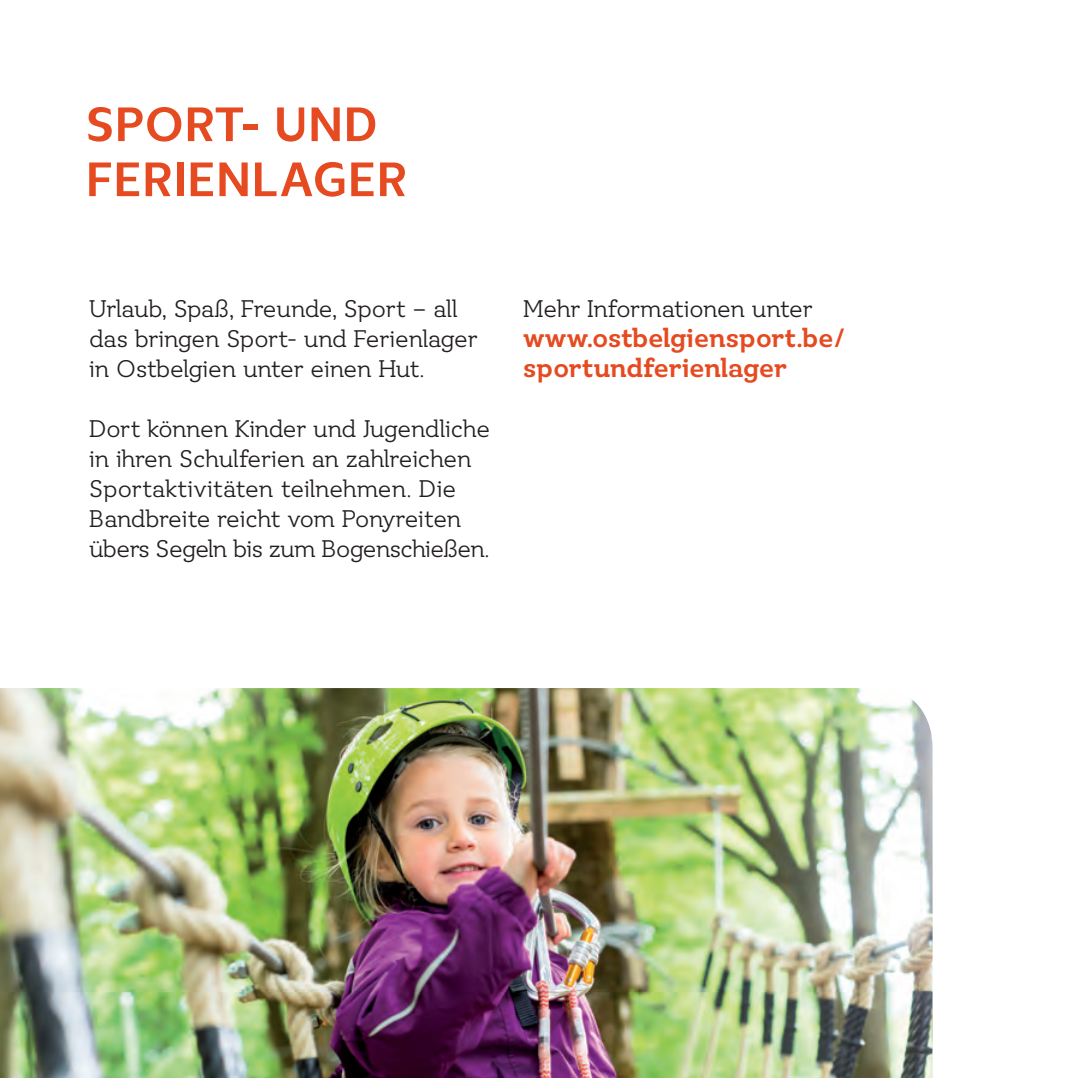
<style>
.page{position:relative;width:1078px;height:1078px;background:#fff}
.page>*{position:absolute;margin:0;border:0;box-sizing:border-box;transform-origin:0 0}
.t1{font:700 50px/55px "Ostbe Sans";letter-spacing:.01em;color:#e54a20}
.t2{font:700 27.5px/30px "Ostbe Serif";letter-spacing:.005em;color:#e54a20}
.t3{font:25px/30px "Ostbe Serif";letter-spacing:-.02em;color:#231f20}
</style>
<div class="page">
<img style="left:0;top:688px;width:932px;height:389px">
<h1 class="t1" style="left:86px;top:99px;width:323px">SPORT- UND<br>FERIENLAGER</h1>
<p class="t3" style="left:89px;top:294px;width:390px">Urlaub, Spaß, Freunde, Sport – all das bringen Sport- und Ferienlager in Ostbelgien unter einen Hut.</p>
<p class="t3" style="left:89px;top:414px;width:402px">Dort können Kinder und Jugendliche in ihren Schulferien an zahlreichen Sportaktivitäten teilnehmen. Die Bandbreite reicht vom Ponyreiten übers Segeln bis zum Bogenschießen.</p>
<p class="t3" style="left:523px;top:294px;width:291px">Mehr Informationen unter</p>
<p class="t2" style="left:523px;top:323px;width:324px">www.ostbelgiensport.be/ sportundferienlager</p>
</div>
